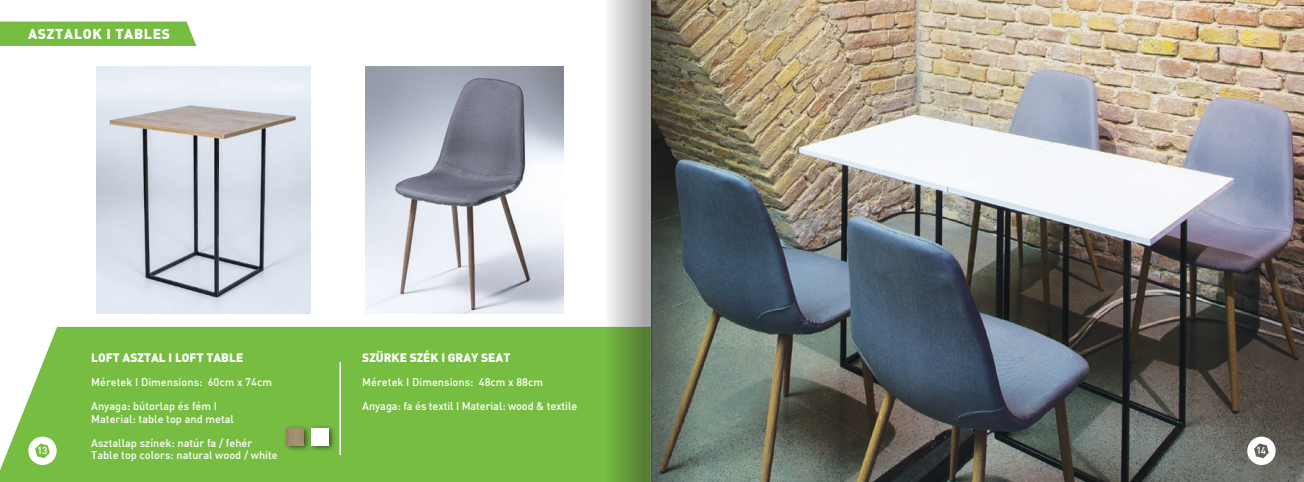
<style>
.page{position:relative;width:1304px;height:482px;background:#fff}
.page>*{position:absolute;margin:0;border:0;box-sizing:border-box;transform-origin:0 0}
.t1{font:14px "Din M Black";letter-spacing:.05em;color:#fff}
.t2{font:12px "Din M Black";color:#fff}
.t3{font:500 11px "DIN";color:#fff}
.t4{font:11px "Din M Medium";letter-spacing:-.01em;color:#fff}
.t5{font:500 10px "DIN";color:#fff}
.s1{font-family:"DIN";font-weight:500}
</style>
<div class="page">
<div style="left:0;top:327px;width:577px;height:155px;background:#77bd42"></div>
<img style="left:727px;top:0;width:577px;height:482px">
<svg style="left:1247px;top:437px;width:29px;height:28px"></svg>
<svg style="left:28px;top:437px;width:29px;height:28px"></svg>
<svg style="left:652px;top:0;width:75px;height:482px;background:#5e655a"></svg>
<svg style="left:577px;top:0;width:74px;height:482px"></svg>
<hr style="left:651px;top:0;width:1px;height:482px;background:#231f20">
<hr style="left:340px;top:362px;width:1px;height:93px;background:#fff">
<img style="left:365px;top:67px;width:199px;height:247px">
<img style="left:97px;top:67px;width:214px;height:247px">
<div style="left:0;top:22px;width:196px;height:24px;background:#77bd42"></div>
<div style="left:283px;top:425px;width:28px;height:28px;background:#231f20;opacity:.75"></div>
<img style="left:286px;top:428px;width:17px;height:17px">
<div style="left:308px;top:425px;width:28px;height:28px;background:#231f20;opacity:.75"></div>
<div style="left:311px;top:428px;width:17px;height:17px;background:#fff"></div>
<p class="t1" style="left:28px;top:24px;width:144px">ASZTALOK I TABLES</p>
<p class="t2" style="left:362px;top:349px;width:150px">SZÜRKE SZÉK I GRAY SEAT</p>
<p class="t3" style="left:362px;top:375px;width:182px">Méretek I Dimensions: 48cm x 88cm</p>
<p class="t4" style="left:362px;top:399px;width:216px"><span class="s1">A</span>nyaga: fa és textil I Material: wood &amp; textile</p>
<p class="t2" style="left:91px;top:349px;width:154px">LOFT ASZTAL I LOFT TABLE</p>
<p class="t3" style="left:91px;top:375px;width:182px">Méretek I Dimensions: 60cm x 74cm</p>
<p class="t3" style="left:91px;top:399px;width:127px">Anyaga: bútorlap és fém I</p>
<p class="t3" style="left:91px;top:412px;width:144px">Material: table top and metal</p>
<p class="t3" style="left:91px;top:436px;width:163px">Asztallap színek: natúr fa / fehér</p>
<p class="t3" style="left:91px;top:448px;width:188px">Table top colors: natural wood / white</p>
<p class="t5" style="left:37px;top:444px;width:12px">13</p>
<p class="t5" style="left:1256px;top:444px;width:12px">14</p>
</div>
